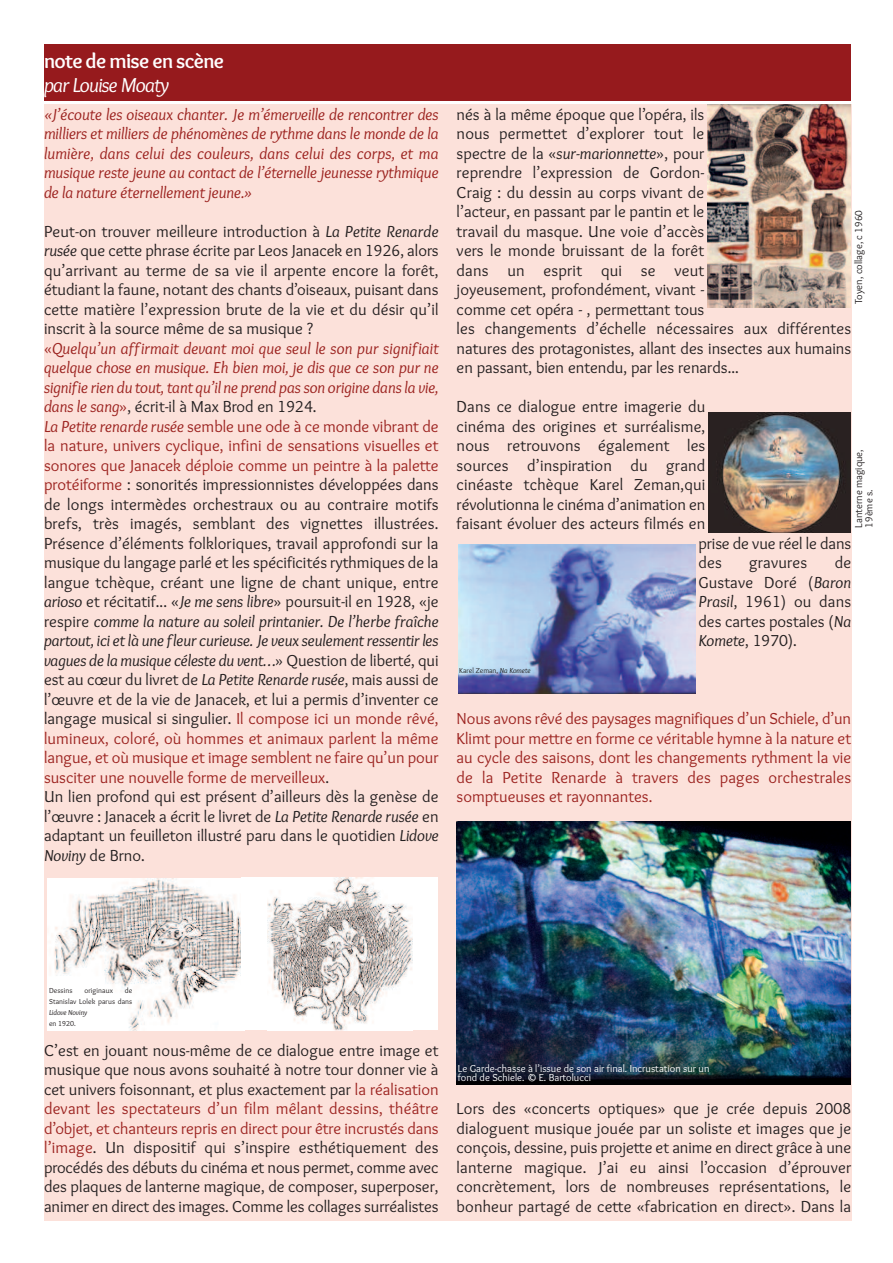
<style>
.page{position:relative;width:893px;height:1263px;background:#fff}
.page>*{position:absolute;margin:0;border:0;box-sizing:border-box;transform-origin:0 0}
.t1{font:700 21px "Overlock";color:#fff}
.t2{font:italic 21px "Overlock";letter-spacing:-.03em;color:#fff}
.t3{font:16.5px/19.5px "Overlock";letter-spacing:.005em;color:#231f20;text-align:justify}
.t4{font:italic 16.5px/19.5px "Overlock";color:#9c2320;text-align:justify}
.t5{font:16.5px/19.5px "Overlock";letter-spacing:-.005em;color:#9c2320;text-align:justify}
.t6{font:10.5px/9px "Overlock";color:#fff}
.t7{font:10.5px/10.5px "Overlock";color:#231f20}
.t8{font:7.5px/10.9px "Overlock";letter-spacing:.01em;color:#231f20;text-align:right}
.t9{font:italic 7.5px "Overlock";color:#231f20}
.s1{font-style:italic}
.s2{color:#9c2320}
.s3{font-style:italic;color:#9c2320}
</style>
<div class="page">
<div style="left:44px;top:104px;width:807px;height:1116px;background:#fce1da"></div>
<div style="left:44px;top:44px;width:806px;height:56px;background:#961a1d"></div>
<img style="left:47px;top:878px;width:198px;height:153px">
<div style="left:241px;top:878px;width:196px;height:152px;background:#fff"></div>
<img style="left:268px;top:878px;width:144px;height:152px">
<img style="left:707px;top:105px;width:143px;height:203px">
<img style="left:708px;top:413px;width:142px;height:119px">
<img style="left:458px;top:545px;width:237px;height:149px">
<img style="left:456px;top:822px;width:394px;height:262px">
<p class="t1" style="left:44px;top:48px;width:182px">note de mise en scène</p>
<p class="t2" style="left:44px;top:73px;width:127px">par Louise Moaty</p>
<p class="t4" style="left:44px;top:104px;width:396px">«J’écoute les oiseaux chanter. Je m’émerveille de rencontrer des milliers et milliers de phénomènes de rythme dans le monde de la lumière, dans celui des couleurs, dans celui des corps, et ma musique reste jeune au contact de l’éternelle jeunesse rythmique de la nature éternellement jeune.»</p>
<p class="t3" style="left:44px;top:221px;width:396px;text-align:left">Peut-on trouver meilleure introduction à <span class="s1">La Petite Renarde rusée</span> que cette phrase écrite par Leos Janacek en 1926, alors qu’arrivant au terme de sa vie il arpente encore la forêt, étudiant la faune, notant des chants d’oiseaux, puisant dans cette matière l’expression brute de la vie et du désir qu’il inscrit à la source même de sa musique ?<br><span class="s2">«</span><span class="s3">Quelqu’un affirmait devant moi que seul le son pur signifiait quelque chose en musique. Eh bien moi, je dis que ce son pur ne signifie rien du tout, tant qu’il ne prend pas son origine dans la vie, dans le sang</span><span class="s2">»</span>, écrit-il à Max Brod en 1924.<br><span class="s3">La Petite renarde rusée</span> <span class="s2">semble une ode à ce monde vibrant de la nature, univers cyclique, infini de sensations visuelles et sonores que Janacek déploie comme un peintre à la palette protéiforme</span> : sonorités impressionnistes développées dans de longs intermèdes orchestraux ou au contraire motifs brefs, très imagés, semblant des vignettes illustrées.<br>Présence d’éléments folkloriques, travail approfondi sur la musique du langage parlé et les spécificités rythmiques de la langue tchèque, créant une ligne de chant unique, entre <span class="s1">arioso</span> et récitatif... «<span class="s1">Je me sens libre</span>» poursuit-il en 1928, «je respire <span class="s1">comme la nature au soleil printanier. De l’herbe fraîche partout, ici et là une fleur curieuse. Je veux seulement ressentir les vagues de la musique céleste du vent…</span>» Question de liberté, qui est au cœur du livret de <span class="s1">La Petite Renarde rusée</span>, mais aussi de l’œuvre et de la vie de Janacek, et lui a permis d’inventer ce langage musical si singulier. <span class="s2">Il compose ici un monde rêvé, lumineux, coloré, où hommes et animaux parlent la même langue, et où musique et image semblent ne faire qu’un pour susciter une nouvelle forme de merveilleux</span>.<br>Un lien profond qui est présent d’ailleurs dès la genèse de l’œuvre : Janacek a écrit le livret de <span class="s1">La Petite Renarde rusée</span> en adaptant un feuilleton illustré paru dans le quotidien <span class="s1">Lidove Noviny</span> de Brno.</p>
<p class="t3" style="left:457px;top:104px;width:396px;text-align:left">nés à la même époque que l’opéra, ils<br>nous permettet d’explorer tout le<br>spectre de la «<span class="s1">sur-marionnette</span>», pour<br>reprendre l’expression de Gordon-<br>Craig : du dessin au corps vivant de<br>l’acteur, en passant par le pantin et le<br>travail du masque. Une voie d’accès<br>vers le monde bruissant de la forêt<br>dans un esprit qui se veut<br>joyeusement, profondément, vivant -<br>comme cet opéra - , permettant tous<br>les changements d’échelle nécessaires aux différentes natures des protagonistes, allant des insectes aux humains en passant, bien entendu, par les renards...</p>
<p class="t3" style="left:457px;top:397px;width:250px">Dans ce dialogue entre imagerie du</p>
<p class="t3" style="left:457px;top:416px;width:250px">cinéma des origines et surréalisme,</p>
<p class="t3" style="left:457px;top:436px;width:250px">nous retrouvons également les</p>
<p class="t3" style="left:457px;top:455px;width:250px">sources d’inspiration du grand</p>
<p class="t3" style="left:457px;top:475px;width:250px">cinéaste tchèque Karel Zeman,qui</p>
<p class="t3" style="left:457px;top:494px;width:250px">révolutionna le cinéma d’animation en</p>
<p class="t3" style="left:457px;top:514px;width:250px">faisant évoluer des acteurs filmés en</p>
<p class="t3" style="left:698px;top:533px;width:154px">prise de vue réel le dans</p>
<p class="t3" style="left:698px;top:553px;width:25px">des</p>
<p class="t3" style="left:749px;top:553px;width:60px">gravures</p>
<p class="t7" style="left:853px;top:304px;width:95px;rotate:-90deg">Toyen, collage, c 1960</p>
<p class="t7" style="left:853px;top:528px;width:80px;rotate:-90deg">Lanterne magique,<br>19ème s.</p>
<p class="t3" style="left:698px;top:553px;width:154px;text-indent:136px">de Gustave Doré (<span class="s1">Baron Prasil</span>, 1961) ou dans des cartes postales (<span class="s1">Na Komete</span>, 1970).</p>
<p class="t8" style="left:459px;top:665px;width:73px">Karel Zeman, <span class="s1">Na Komete</span></p>
<p class="t5" style="left:457px;top:709px;width:396px">Nous avons rêvé des paysages magnifiques d’un Schiele, d’un Klimt pour mettre en forme ce véritable hymne à la nature et au cycle des saisons, dont les changements rythment la vie de la Petite Renarde à travers des pages orchestrales somptueuses et rayonnantes.</p>
<p class="t8" style="left:49px;top:985px;width:85px">de<br>Stanislav Lolek parus dans</p>
<p class="t9" style="left:49px;top:1008px;width:40px">Lidove Noviny</p>
<p class="t8" style="left:49px;top:1018px;width:28px">en 1920.</p>
<p class="t8" style="left:49px;top:985px;width:25px">Dessins</p>
<p class="t8" style="left:84px;top:985px;width:30px">originaux</p>
<p class="t3" style="left:44px;top:1040px;width:396px">C’est en jouant nous-même de ce dialogue entre image et musique que nous avons souhaité à notre tour donner vie à cet univers foisonnant, et plus exactement par <span class="s2">la réalisation devant les spectateurs d’un film mêlant dessins, théâtre d’objet, et chanteurs repris en direct pour être incrustés dans l’image</span>. Un dispositif qui s’inspire esthétiquement des procédés des débuts du cinéma et nous permet, comme avec des plaques de lanterne magique, de composer, superposer, animer en direct des images. Comme les collages surréalistes</p>
<p class="t6" style="left:458px;top:1064px;width:253px">Le Garde-chasse à l’issue de son air final. Incrustation sur un fond de Schiele. © E. Bartolucci</p>
<p class="t3" style="left:457px;top:1099px;width:396px">Lors des «concerts optiques» que je crée depuis 2008 dialoguent musique jouée par un soliste et images que je conçois, dessine, puis projette et anime en direct grâce à une lanterne magique. J’ai eu ainsi l’occasion d’éprouver concrètement, lors de nombreuses représentations, le bonheur partagé de cette «fabrication en direct». Dans la</p>
</div>
